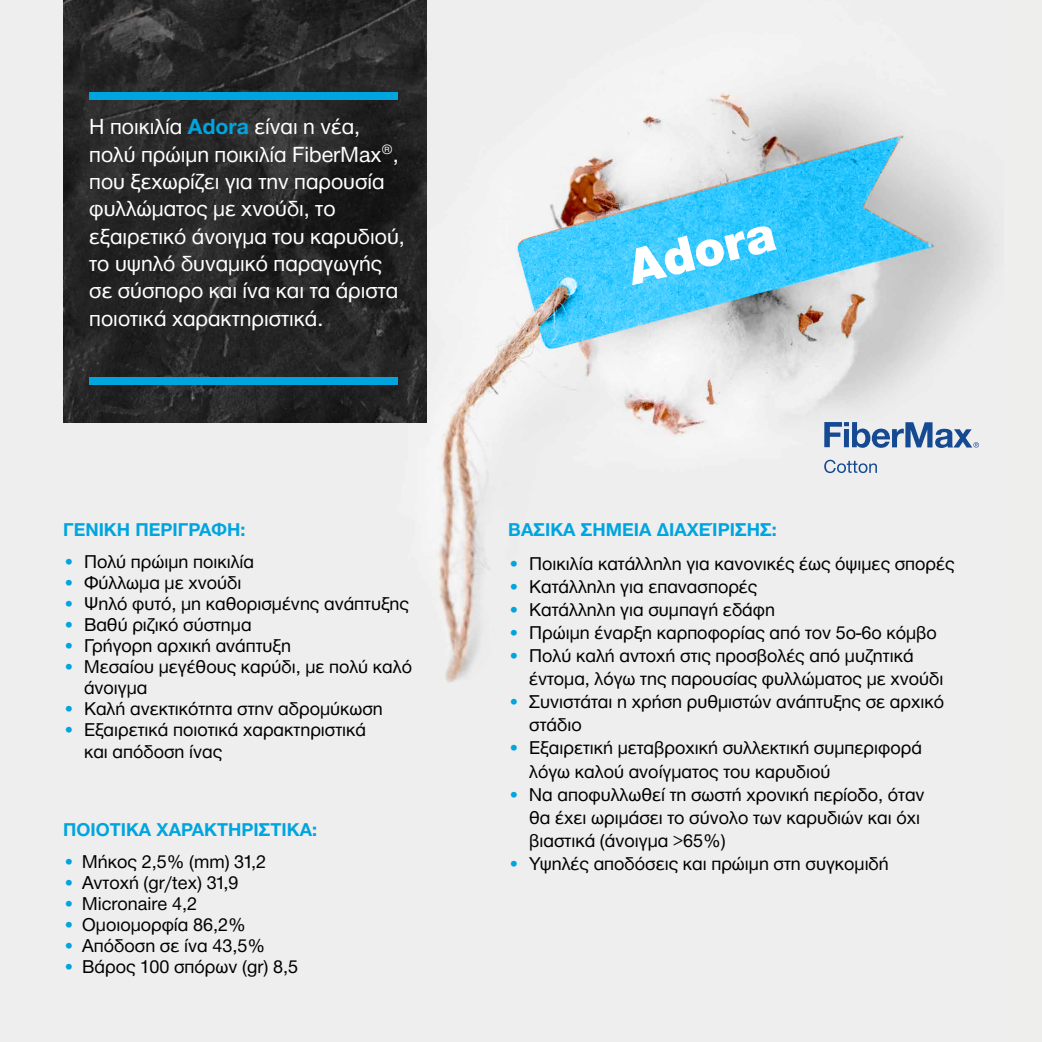
<style>
.page{position:relative;width:1042px;height:1042px;background:#fff}
.page>*{position:absolute;margin:0;border:0;box-sizing:border-box;transform-origin:0 0}
.t1{font:900 52.5px "Helvetica Neue Greek";color:#fff}
.t2{font:22.75px/27.3px "Helvetica Neue Greek";color:#fff}
.t3{font:19.25px/23.1px "Helvetica Neue Greek";color:#000}
.t4{font:700 19.25px "Helvetica Neue Greek";color:#00a5e0}
.s1{font-weight:700;color:#00a5e0}
.s2{color:#00a5e0}
</style>
<div class="page">
<div style="left:0;top:0;width:1005px;height:1042px;background:#eee"></div>
<img style="left:63px;top:0;width:364px;height:422px">
<svg style="left:516px;top:136px;width:417px;height:215px;background:#8bcce3"></svg>
<div style="left:89px;top:92px;width:308px;height:7px;background:#00a5e0"></div>
<div style="left:89px;top:377px;width:308px;height:7px;background:#00a5e0"></div>
<svg style="left:824px;top:460px;width:53px;height:13px"></svg>
<svg style="left:824px;top:422px;width:155px;height:26px;background:#8aa3c4"></svg>
<p class="t2" style="left:89px;top:113px;width:317px">Η ποικιλία <span class="s1">Adora</span> είναι η νέα, πολύ πρώιμη ποικιλία FiberMax®, που ξεχωρίζει για την παρουσία φυλλώματος με χνούδι, το εξαιρετικό άνοιγμα του καρυδιού, το υψηλό δυναμικό παραγωγής σε σύσπορο και ίνα και τα άριστα ποιοτικά χαρακτηριστικά.</p>
<p class="t4" style="left:63px;top:519px;width:184px">ΓΕΝΙΚΗ ΠΕΡΙΓΡΑΦΗ:</p>
<p class="t3" style="left:63px;top:549px;width:193px"><span class="s2">•</span> Πολύ πρώιμη ποικιλία</p>
<p class="t3" style="left:63px;top:570px;width:180px"><span class="s2">•</span> Φύλλωμα με χνούδι</p>
<p class="t3" style="left:63px;top:591px;width:347px"><span class="s2">•</span> Ψηλό φυτό, μη καθορισμένης ανάπτυξης</p>
<p class="t3" style="left:63px;top:612px;width:190px"><span class="s2">•</span> Βαθύ ριζικό σύστημα</p>
<p class="t3" style="left:63px;top:633px;width:230px"><span class="s2">•</span> Γρήγορη αρχική ανάπτυξη</p>
<p class="t3" style="left:84px;top:656px;width:329px;line-height:21px;text-indent:-21px"><span class="s2">•</span> Μεσαίου μεγέθους καρύδι, με πολύ καλό άνοιγμα</p>
<p class="t3" style="left:63px;top:696px;width:321px"><span class="s2">•</span> Καλή ανεκτικότητα στην αδρομύκωση</p>
<p class="t3" style="left:84px;top:718px;width:284px;text-indent:-21px"><span class="s2">•</span> Εξαιρετικά ποιοτικά χαρακτηριστικά και απόδοση ίνας</p>
<p class="t4" style="left:63px;top:819px;width:255px">ΠΟΙΟΤΙΚΆ ΧΑΡΑΚΤΗΡΙΣΤΙΚΆ:</p>
<p class="t3" style="left:63px;top:850px;width:204px"><span class="s2">•</span> Μήκος 2,5% (mm) 31,2</p>
<p class="t3" style="left:63px;top:871px;width:177px"><span class="s2">•</span> Αντοχή (gr/tex) 31,9</p>
<p class="t3" style="left:63px;top:892px;width:136px"><span class="s2">•</span> Micronaire 4,2</p>
<p class="t3" style="left:63px;top:913px;width:184px"><span class="s2">•</span> Ομοιομορφία 86,2%</p>
<p class="t3" style="left:63px;top:934px;width:204px"><span class="s2">•</span> Απόδοση σε ίνα 43,5%</p>
<p class="t3" style="left:63px;top:955px;width:237px"><span class="s2">•</span> Βάρος 100 σπόρων (gr) 8,5</p>
<h1 class="t1" style="left:621px;top:241px;width:152px;rotate:-14deg">Adora</h1>
<p class="t4" style="left:508px;top:519px;width:270px">ΒΑΣΙΚΑ ΣΗΜΕΙΑ ΔΙΑΧΕΊΡΙΣΗΣ:</p>
<p class="t3" style="left:508px;top:552px;width:448px"><span class="s2">•</span> Ποικιλία κατάλληλη για κανονικές έως όψιμες σπορές</p>
<p class="t3" style="left:508px;top:575px;width:251px"><span class="s2">•</span> Κατάλληλη για επανασπορές</p>
<p class="t3" style="left:508px;top:598px;width:268px"><span class="s2">•</span> Κατάλληλη για συμπαγή εδάφη</p>
<p class="t3" style="left:508px;top:621px;width:430px"><span class="s2">•</span> Πρώιμη έναρξη καρποφορίας από τον 5ο-6ο κόμβο</p>
<p class="t3" style="left:529px;top:644px;width:416px;text-indent:-21px"><span class="s2">•</span> Πολύ καλή αντοχή στις προσβολές από μυζητικά έντομα, λόγω της παρουσίας φυλλώματος με χνούδι</p>
<p class="t3" style="left:529px;top:690px;width:416px;text-indent:-21px"><span class="s2">•</span> Συνιστάται η χρήση ρυθμιστών ανάπτυξης σε αρχικό στάδιο</p>
<p class="t3" style="left:529px;top:736px;width:394px;text-indent:-21px"><span class="s2">•</span> Εξαιρετική μεταβροχική συλλεκτική συμπεριφορά λόγω καλού ανοίγματος του καρυδιού</p>
<p class="t3" style="left:529px;top:783px;width:397px;text-indent:-21px"><span class="s2">•</span> Να αποφυλλωθεί τη σωστή χρονική περίοδο, όταν θα έχει ωριμάσει το σύνολο των καρυδιών και όχι βιαστικά (άνοιγμα &gt;65%)</p>
<p class="t3" style="left:508px;top:852px;width:382px"><span class="s2">•</span> Υψηλές αποδόσεις και πρώιμη στη συγκομιδή</p>
</div>
